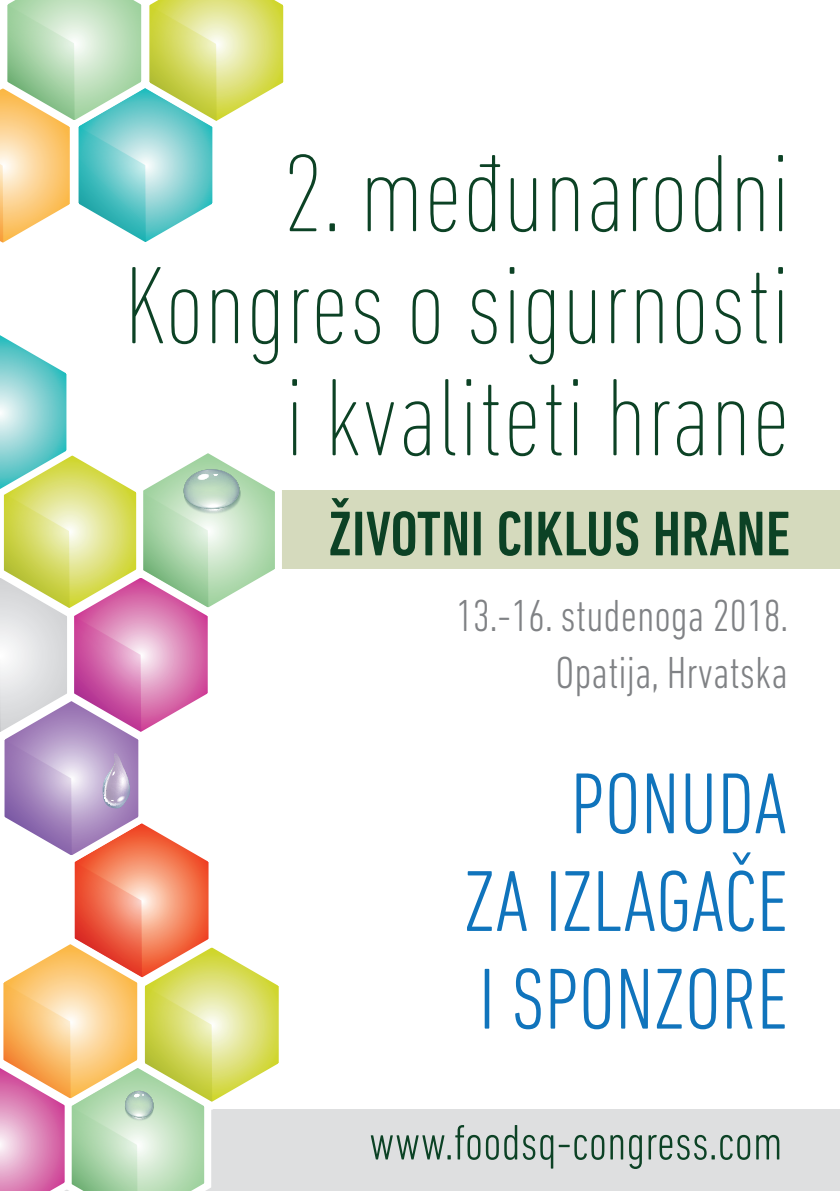
<style>
.page{position:relative;width:840px;height:1191px;background:#fff}
.page>*{position:absolute;margin:0;border:0;box-sizing:border-box;transform-origin:0 0}
.t1{font:200 condensed 112px/112px "DIN Next LT Pro";color:#0c4225;text-align:right}
.t2{font:300 condensed 87.8px/97.6px "DIN Next LT Pro";color:#1074bc;text-align:justify}
.t3{font:500 condensed 64.2px "DIN Next LT Pro";color:#0c4225}
.t4{font:300 condensed 50.6px "DIN Next LT Pro";color:#0c4225}
.t5{font:300 condensed 45.6px/57.6px "DIN Next LT Pro";color:#808285;text-align:right}
</style>
<div class="page">
<div style="left:254px;top:490px;width:585px;height:79px;background:#d5dabd"></div>
<div style="left:5px;top:1109px;width:834px;height:82px;background:#dedfe0"></div>
<svg style="left:0;top:0;width:284px;height:1191px"></svg>
<p class="t1" style="left:124px;top:136px;width:667px">2. međunarodni<br>Kongres o sigurnosti i kvaliteti hrane</p>
<p class="t3" style="left:328px;top:497px;width:463px">ŽIVOTNI CIKLUS HRANE</p>
<p class="t5" style="left:455px;top:586px;width:334px">13.-16. studenoga 2018.<br>Opatija, Hrvatska</p>
<p class="t2" style="left:464px;top:754px;width:325px;text-indent:106px">PONUDA ZA IZLAGAČE I SPONZORE</p>
<p class="t4" style="left:368px;top:1113px;width:415px">www.foodsq-congress.com</p>
</div>
